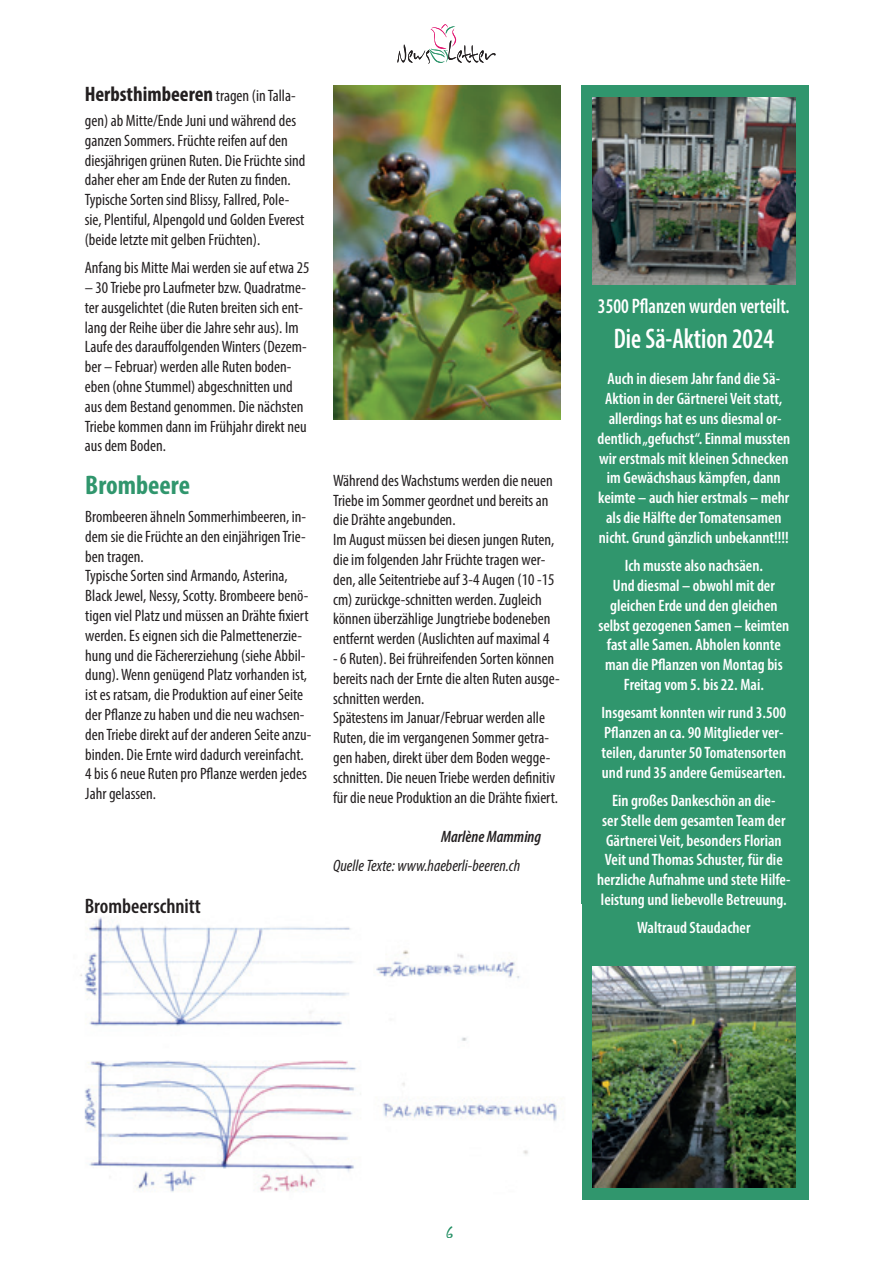
<style>
.page{position:relative;width:893px;height:1263px;background:#fff}
.page>*{position:absolute;margin:0;border:0;box-sizing:border-box;transform-origin:0 0}
.t1{font:600 condensed 28.5px "Myriad Pro";color:#fff;scale:.9 1}
.t2{font:700 condensed 27px "Myriad Pro";color:#30966d}
.t3{font:700 condensed 21px "Myriad Pro";color:#231f20}
.t4{font:600 condensed 21px "Myriad Pro";color:#fff;scale:.9 1}
.t5{font:600 condensed 21px "Myriad Pro";color:#231f20}
.t6{font:21px "Inkburrow";color:#30966d}
.t7{font:condensed 16.5px/19.8px "Myriad Pro";color:#231f20}
.t8{font:600 condensed 16.5px/19.8px "Myriad Pro";color:#fff;text-align:center}
.t9{font:italic condensed 16.5px "Myriad Pro";color:#231f20}
.t10{font:italic 600 condensed 16.5px "Myriad Pro";color:#231f20}
.s1{font-weight:400;font-size:16.5px}
</style>
<div class="page">
<svg style="left:397px;top:24px;width:99px;height:40px"></svg>
<div style="left:581px;top:85px;width:228px;height:1114px;background:#30966d"></div>
<img style="left:334px;top:85px;width:226px;height:335px">
<img style="left:592px;top:98px;width:203px;height:186px">
<img style="left:592px;top:967px;width:203px;height:221px">
<img style="left:80px;top:916px;width:482px;height:276px">
<p class="t3" style="left:85px;top:81px;width:212px">Herbsthimbeeren <span class="s1">tragen (in Talla-</span></p>
<p class="t7" style="left:85px;top:110px;width:222px">gen) ab Mitte/Ende Juni und während des ganzen Sommers. Früchte reifen auf den diesjährigen grünen Ruten. Die Früchte sind daher eher am Ende der Ruten zu finden.<br>Typische Sorten sind Blissy, Fallred, Pole&shy;sie, Plentiful, Alpengold und Golden Everest (beide letzte mit gelben Früchten).</p>
<p class="t7" style="left:85px;top:258px;width:226px">Anfang bis Mitte Mai werden sie auf etwa 25</p>
<p class="t7" style="left:85px;top:277px;width:223px">– 30 Triebe pro Laufmeter bzw. Quadratme&shy;ter ausgelichtet (die Ruten breiten sich ent&shy;lang der Reihe über die Jahre sehr aus). Im Laufe des darauffolgenden Winters (Dezem&shy;ber – Februar) werden alle Ruten boden&shy;eben (ohne Stummel) abgeschnitten und aus dem Bestand genommen. Die nächsten Triebe kommen dann im Frühjahr direkt neu aus dem Boden.</p>
<h2 class="t2" style="left:85px;top:468px;width:106px">Brombeere</h2>
<p class="t7" style="left:85px;top:506px;width:227px">Brombeeren ähneln Sommerhimbeeren, in&shy;dem sie die Früchte an den einjährigen Trie&shy;ben tragen.<br>Typische Sorten sind Armando, Asterina, Black Jewel, Nessy, Scotty. Brombeere benö&shy;tigen viel Platz und müssen an Drähte fixiert werden. Es eignen sich die Palmettenerzie&shy;hung und die Fächererziehung (siehe Abbil&shy;dung). Wenn genügend Platz vorhanden ist, ist es ratsam, die Produktion auf einer Seite der Pflanze zu haben und die neu wachsen&shy;den Triebe direkt auf der anderen Seite anzu&shy;binden. Die Ernte wird dadurch vereinfacht.<br>4 bis 6 neue Ruten pro Pflanze werden jedes Jahr gelassen.</p>
<p class="t5" style="left:85px;top:893px;width:118px">Brombeerschnitt</p>
<p class="t7" style="left:333px;top:470px;width:223px">Während des Wachstums werden die neuen Triebe im Sommer geordnet und bereits an die Drähte angebunden.<br>Im August müssen bei diesen jungen Ruten, die im folgenden Jahr Früchte tragen wer&shy;den, alle Seitentriebe auf 3-4 Augen (10 -15 cm) zurückge-schnitten werden. Zugleich können überzählige Jungtriebe bodeneben entfernt werden (Auslichten auf maximal 4</p>
<p class="t7" style="left:333px;top:648px;width:228px">- 6 Ruten). Bei frühreifenden Sorten können bereits nach der Ernte die alten Ruten ausge&shy;schnitten werden.<br>Spätestens im Januar/Februar werden alle Ruten, die im vergangenen Sommer getra&shy;gen haben, direkt über dem Boden wegge&shy;schnitten. Die neuen Triebe werden definitiv für die neue Produktion an die Drähte fixiert.</p>
<p class="t10" style="left:441px;top:827px;width:102px">Marlène Mamming</p>
<p class="t9" style="left:333px;top:855px;width:189px">Quelle Texte: www.haeberli-beeren.ch</p>
<p class="t4" style="left:598px;top:293px;width:214px">3500 Pflanzen wurden verteilt.</p>
<h1 class="t1" style="left:614px;top:321px;width:179px">Die Sä-Aktion 2024</h1>
<p class="t8" style="left:597px;top:369px;width:194px">Auch in diesem Jahr fand die Sä-Aktion in der Gärtnerei Veit statt, allerdings hat es uns diesmal or&shy;dentlich „gefuchst“. Einmal mussten wir erstmals mit kleinen Schnecken im Gewächshaus kämpfen, dann keimte – auch hier erstmals – mehr als die Hälfte der Tomatensamen nicht. Grund gänzlich unbekannt!!!!</p>
<p class="t8" style="left:598px;top:555px;width:192px">Ich musste also nachsäen.<br>Und diesmal – obwohl mit der gleichen Erde und den gleichen selbst gezogenen Samen – keimten fast alle Samen. Abholen konnte man die Pflanzen von Montag bis<br>Freitag vom 5. bis 22. Mai.</p>
<p class="t8" style="left:602px;top:703px;width:186px;text-align:left">Insgesamt konnten wir rund 3.500<br>Pflanzen an ca. 90 Mitglieder ver&shy;teilen, darunter 50 Tomatensorten und rund 35 andere Gemüsearten.</p>
<p class="t8" style="left:597px;top:790px;width:195px">Ein großes Dankeschön an die-<br>ser Stelle dem gesamten Team der Gärtnerei Veit, besonders Florian Veit und Thomas Schuster, für die herzliche Aufnahme und stete Hilfe&shy;leistung und liebevolle Betreuung.</p>
<p class="t8" style="left:637px;top:918px;width:115px">Waltraud Staudacher</p>
<p class="t6" style="left:446px;top:1220px;width:10px">6</p>
</div>
